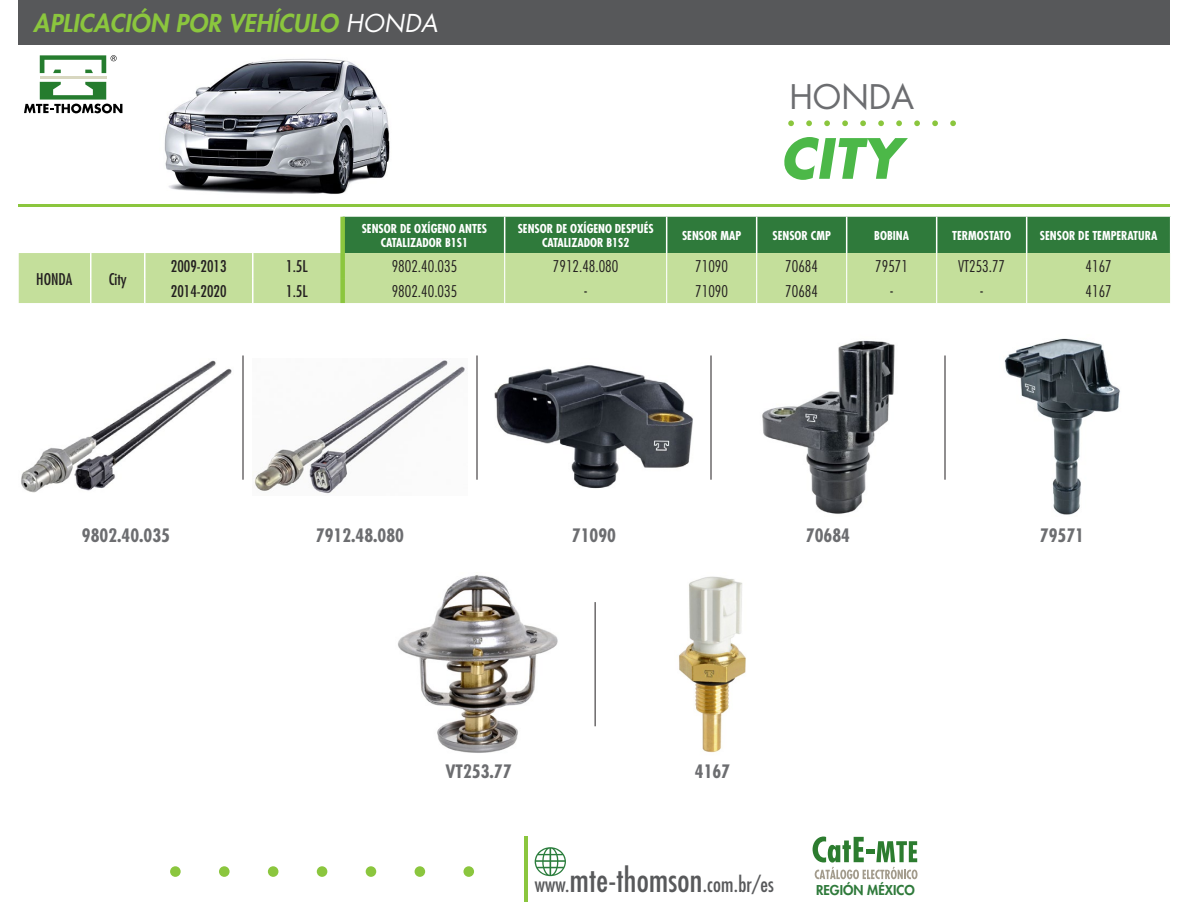
<style>
.page{position:relative;width:1188px;height:918px;background:#fff}
.page>*{position:absolute;margin:0;border:0;box-sizing:border-box;transform-origin:0 0}
.t1{font:italic 700 54px "Futura Std";color:#4cb848}
.t2{font:33px "Futura Std";color:#6c6d70}
.t3{font:italic 800 24px "Futura Std";letter-spacing:.01em;color:#8bc63e}
.t4{font:condensed 20.85px "Futura";letter-spacing:.01em;color:#58595b}
.PhotoNumberItem{font:700 condensed 18px "Futura Std";color:#6c6d70}
.Numner_part_Title{font:300 condensed 15.75px "Futura Std";color:#231f20}
.Car_Specs{font:condensed 15.75px "Futura Std";color:#231f20}
.t5{font:800 13.2px "Futura Std";color:#2f7a3b}
.Parte_WhiteTitle{font:700 condensed 12px/14.4px "Futura Std";color:#fff;text-align:center}
.s1{font-weight:400;color:#fff}
.s2{font-size:32.1px}
</style>
<div class="page">
<div style="left:18px;top:0;width:1152px;height:45px;background:#57585a"></div>
<div style="left:38px;top:54px;width:70px;height:47px;background:linear-gradient(to right,#fff,#fdfdfb)"></div>
<hr style="left:40px;top:76px;width:66px;height:3px;background:#d8d7c0">
<svg style="left:24px;top:82px;width:98px;height:31px"></svg>
<svg style="left:40px;top:55px;width:77px;height:18px"></svg>
<hr style="left:18px;top:204px;width:1152px;height:3px;background:#8bc63e">
<svg style="left:813px;top:837px;width:105px;height:42px"></svg>
<svg style="left:788px;top:120px;width:6px;height:6px"></svg>
<svg style="left:806px;top:120px;width:6px;height:6px"></svg>
<svg style="left:824px;top:120px;width:6px;height:6px"></svg>
<svg style="left:842px;top:120px;width:6px;height:6px"></svg>
<svg style="left:860px;top:120px;width:6px;height:6px"></svg>
<svg style="left:878px;top:120px;width:6px;height:6px"></svg>
<svg style="left:896px;top:120px;width:6px;height:6px"></svg>
<svg style="left:914px;top:120px;width:6px;height:6px"></svg>
<svg style="left:932px;top:120px;width:6px;height:6px"></svg>
<svg style="left:950px;top:120px;width:6px;height:6px"></svg>
<svg style="left:535px;top:847px;width:31px;height:29px"></svg>
<hr style="left:524px;top:837px;width:3px;height:65px;background:#8bc63e">
<div style="left:463px;top:866px;width:11px;height:11px;background:#8bc63e;border-radius:50%"></div>
<div style="left:415px;top:866px;width:10px;height:11px;background:#8bc63e;border-radius:50%"></div>
<div style="left:366px;top:866px;width:10px;height:11px;background:#8bc63e;border-radius:50%"></div>
<div style="left:317px;top:866px;width:10px;height:11px;background:#8bc63e;border-radius:50%"></div>
<div style="left:268px;top:866px;width:10px;height:11px;background:#8bc63e;border-radius:50%"></div>
<div style="left:219px;top:866px;width:11px;height:11px;background:#8bc63e;border-radius:50%"></div>
<div style="left:170px;top:866px;width:11px;height:11px;background:#8bc63e;border-radius:50%"></div>
<div style="left:19px;top:253px;width:125px;height:50px;background:#c4df9b"></div>
<hr style="left:90px;top:253px;width:2px;height:25px;background:#fff">
<hr style="left:90px;top:278px;width:2px;height:25px;background:#fff">
<svg style="left:145px;top:217px;width:1025px;height:86px;background:#98c085"></svg>
<div style="left:340px;top:217px;width:5px;height:36px;background:#8bc63e"></div>
<div style="left:340px;top:253px;width:5px;height:25px;background:#8bc63e"></div>
<div style="left:340px;top:278px;width:5px;height:25px;background:#8bc63e"></div>
<img style="left:21px;top:360px;width:211px;height:133px">
<img style="left:254px;top:360px;width:211px;height:134px">
<img style="left:494px;top:365px;width:199px;height:124px">
<img style="left:398px;top:575px;width:160px;height:178px">
<img style="left:762px;top:340px;width:133px;height:174px">
<img style="left:678px;top:576px;width:68px;height:177px">
<img style="left:1004px;top:338px;width:116px;height:177px">
<hr style="left:243px;top:356px;width:1px;height:124px;background:#231f20">
<hr style="left:477px;top:356px;width:1px;height:124px;background:#231f20">
<hr style="left:711px;top:356px;width:1px;height:124px;background:#231f20">
<hr style="left:595px;top:602px;width:1px;height:124px;background:#231f20">
<hr style="left:945px;top:356px;width:1px;height:124px;background:#231f20">
<img style="left:164px;top:59px;width:226px;height:135px">
<h3 class="t3" style="left:33px;top:8px;width:406px">APLICACIÓN POR VEHÍCULO <span class="s1">HONDA</span></h3>
<p class="t2" style="left:789px;top:76px;width:126px">HONDA</p>
<p class="t1" style="left:780px;top:123px;width:122px">CITY</p>
<p class="Car_Specs" style="left:36px;top:269px;width:38px">HONDA</p>
<p class="Car_Specs" style="left:109px;top:269px;width:20px">City</p>
<p class="Parte_WhiteTitle" style="left:362px;top:221px;width:127px">SENSOR DE OXÍGENO ANTES<br>CATALIZADOR B1S1</p>
<p class="Parte_WhiteTitle" style="left:518px;top:221px;width:137px">SENSOR DE OXÍGENO DESPUÉS<br>CATALIZADOR B1S2</p>
<p class="Parte_WhiteTitle" style="left:682px;top:228px;width:61px">SENSOR MAP</p>
<p class="Parte_WhiteTitle" style="left:772px;top:228px;width:60px">SENSOR CMP</p>
<p class="Parte_WhiteTitle" style="left:874px;top:228px;width:36px">BOBINA</p>
<p class="Parte_WhiteTitle" style="left:952px;top:228px;width:60px">TERMOSTATO</p>
<p class="Parte_WhiteTitle" style="left:1040px;top:228px;width:119px">SENSOR DE TEMPERATURA</p>
<p class="Car_Specs" style="left:171px;top:257px;width:57px">2009-2013</p>
<p class="Car_Specs" style="left:286px;top:257px;width:23px">1.5L</p>
<p class="Numner_part_Title" style="left:392px;top:257px;width:67px">9802.40.035</p>
<p class="Numner_part_Title" style="left:553px;top:257px;width:67px">7912.48.080</p>
<p class="Numner_part_Title" style="left:695px;top:257px;width:34px">71090</p>
<p class="Numner_part_Title" style="left:785px;top:257px;width:34px">70684</p>
<p class="Numner_part_Title" style="left:875px;top:257px;width:34px">79571</p>
<p class="Numner_part_Title" style="left:958px;top:257px;width:49px">VT253.77</p>
<p class="Numner_part_Title" style="left:1086px;top:257px;width:28px">4167</p>
<p class="Car_Specs" style="left:171px;top:282px;width:57px">2014-2020</p>
<p class="Car_Specs" style="left:286px;top:282px;width:23px">1.5L</p>
<p class="Numner_part_Title" style="left:392px;top:282px;width:67px">9802.40.035</p>
<p class="Numner_part_Title" style="left:584px;top:282px;width:4px">-</p>
<p class="Numner_part_Title" style="left:695px;top:282px;width:34px">71090</p>
<p class="Numner_part_Title" style="left:785px;top:282px;width:34px">70684</p>
<p class="Numner_part_Title" style="left:890px;top:282px;width:4px">-</p>
<p class="Numner_part_Title" style="left:980px;top:282px;width:4px">-</p>
<p class="Numner_part_Title" style="left:1086px;top:282px;width:28px">4167</p>
<p class="PhotoNumberItem" style="left:82px;top:524px;width:90px">9802.40.035</p>
<p class="PhotoNumberItem" style="left:316px;top:524px;width:90px">7912.48.080</p>
<p class="PhotoNumberItem" style="left:572px;top:524px;width:46px">71090</p>
<p class="PhotoNumberItem" style="left:806px;top:524px;width:46px">70684</p>
<p class="PhotoNumberItem" style="left:1040px;top:524px;width:46px">79571</p>
<p class="PhotoNumberItem" style="left:445px;top:760px;width:68px">VT253.77</p>
<p class="PhotoNumberItem" style="left:695px;top:760px;width:37px">4167</p>
<h3 class="t4" style="left:535px;top:872px;width:241px">www.<span class="s2">mte-thomson</span>.com.br/es</h3>
<p class="t5" style="left:816px;top:882px;width:100px">REGIÓN MÉXICO</p>
</div>
